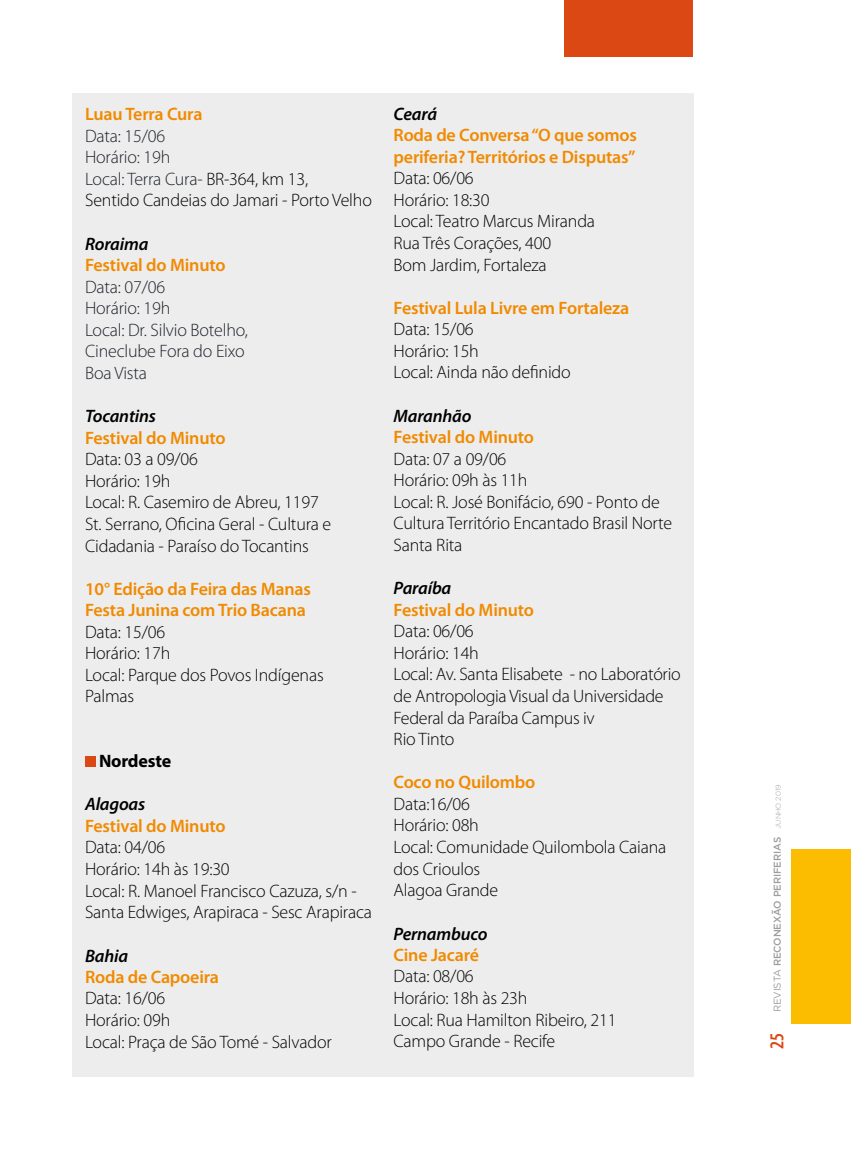
<style>
.page{position:relative;width:851px;height:1149px;background:#fff}
.page>*{position:absolute;margin:0;border:0;box-sizing:border-box;transform-origin:0 0}
.t1{font:300 18px/21.6px "Myriad Pro";letter-spacing:-.01em;color:#000}
.t2{font:600 18px/21.3px "Myriad Pro";letter-spacing:-.01em;color:#f18a00}
.t3{font:300 18px/21.6px "Myriad Pro";letter-spacing:-.01em;color:#1d2129}
.t4{font:italic 600 18px "Myriad Pro";letter-spacing:-.01em;color:#000}
.t5{font:700 18px "Myriad Pro";letter-spacing:-.01em;color:#000}
.t6{font:500 9.9px "Gotham";letter-spacing:-.01em;color:#9d9d9c}
.s1{color:#1d2129}
.s2{font-family:"Myriad Pro";font-weight:600;font-stretch:condensed;font-size:19.95px;color:#dc4814}
.s3{font-weight:400}
.s4{font-weight:300;font-size:7.05px}
</style>
<div class="page">
<div style="left:72px;top:94px;width:621px;height:982px;background:#ededed"></div>
<div style="left:564px;top:1px;width:129px;height:56px;background:#dc4814"></div>
<div style="left:791px;top:848px;width:59px;height:175px;background:#fcbc00"></div>
<div style="left:85px;top:756px;width:11px;height:11px;background:#dc4814"></div>
<p class="t2" style="left:85px;top:103px;width:119px">Luau Terra Cura</p>
<p class="t1" style="left:85px;top:124px;width:288px"><span class="s1">Data: 15/06<br>Horário: 19h<br>Local: Terra Cura-</span> BR-364, km 13,<br>Sentido Candeias do Jamari - Porto Velho</p>
<p class="t4" style="left:85px;top:232px;width:65px">Roraima</p>
<p class="t2" style="left:85px;top:254px;width:142px">Festival do Minuto</p>
<p class="t3" style="left:85px;top:275px;width:164px">Data: 07/06<br>Horário: 19h<br>Local: Dr. Silvio Botelho,<br>Cineclube Fora do Eixo<br>Boa Vista</p>
<p class="t4" style="left:85px;top:404px;width:72px">Tocantins</p>
<p class="t2" style="left:85px;top:426px;width:142px">Festival do Minuto</p>
<p class="t1" style="left:85px;top:448px;width:248px">Data: 03 a 09/06<br>Horário: 19h<br>Local: R. Casemiro de Abreu, 1197<br>St. Serrano, Oficina Geral - Cultura e<br>Cidadania - Paraíso do Tocantins</p>
<p class="t2" style="left:85px;top:577px;width:227px">10° Edição da Feira das Manas<br>Festa Junina com Trio Bacana</p>
<p class="t1" style="left:85px;top:620px;width:240px">Data: 15/06<br>Horário: 17h<br>Local: Parque dos Povos Indígenas<br>Palmas</p>
<p class="t5" style="left:99px;top:749px;width:74px">Nordeste</p>
<p class="t4" style="left:85px;top:792px;width:62px">Alagoas</p>
<p class="t2" style="left:85px;top:814px;width:142px">Festival do Minuto</p>
<p class="t1" style="left:85px;top:836px;width:288px">Data: 04/06<br>Horário: 14h às 19:30<br>Local: R. Manoel Francisco Cazuza, s/n -<br>Santa Edwiges, Arapiraca - Sesc Arapiraca</p>
<p class="t4" style="left:85px;top:943px;width:44px">Bahia</p>
<p class="t2" style="left:85px;top:965px;width:135px">Roda de Capoeira</p>
<p class="t1" style="left:85px;top:987px;width:248px">Data: 16/06<br>Horário: 09h<br>Local: Praça de São Tomé - Salvador</p>
<p class="t4" style="left:393px;top:102px;width:45px">Ceará</p>
<p class="t2" style="left:393px;top:124px;width:245px">Roda de Conversa “O que somos periferia? Territórios e Disputas”</p>
<p class="t1" style="left:393px;top:167px;width:203px">Data: 06/06<br>Horário: 18:30<br>Local: Teatro Marcus Miranda<br>Rua Três Corações, 400<br>Bom Jardim, Fortaleza</p>
<p class="t2" style="left:393px;top:296px;width:237px">Festival Lula Livre em Fortaleza</p>
<p class="t1" style="left:393px;top:318px;width:179px">Data: 15/06<br>Horário: 15h<br>Local: Ainda não definido</p>
<p class="t4" style="left:393px;top:404px;width:79px">Maranhão</p>
<p class="t2" style="left:393px;top:425px;width:142px">Festival do Minuto</p>
<p class="t1" style="left:393px;top:447px;width:280px">Data: 07 a 09/06<br>Horário: 09h às 11h<br>Local: R. José Bonifácio, 690 - Ponto de<br>Cultura Território Encantado Brasil Norte<br>Santa Rita</p>
<p class="t4" style="left:393px;top:576px;width:59px">Paraíba</p>
<p class="t2" style="left:393px;top:598px;width:142px">Festival do Minuto</p>
<p class="t1" style="left:393px;top:620px;width:289px">Data: 06/06<br>Horário: 14h<br>Local: Av. Santa Elisabete - no Laboratório de Antropologia Visual da Universidade<br>Federal da Paraíba Campus iv<br>Rio Tinto</p>
<p class="t2" style="left:393px;top:770px;width:143px">Coco no Quilombo</p>
<p class="t1" style="left:393px;top:792px;width:274px">Data:16/06<br>Horário: 08h<br>Local: Comunidade Quilombola Caiana dos Crioulos<br>Alagoa Grande</p>
<p class="t4" style="left:393px;top:921px;width:95px">Pernambuco</p>
<p class="t2" style="left:393px;top:943px;width:87px">Cine Jacaré</p>
<p class="t1" style="left:393px;top:965px;width:224px">Data: 08/06<br>Horário: 18h às 23h<br>Local: Rua Hamilton Ribeiro, 211<br>Campo Grande - Recife</p>
<p class="t6" style="left:770px;top:1048px;width:265px;rotate:-90deg"><span class="s2">25</span> <span class="s3">REVISTA</span> RECONEXÃO PERIFERIAS <span class="s4">JUNHO 2019</span></p>
</div>
